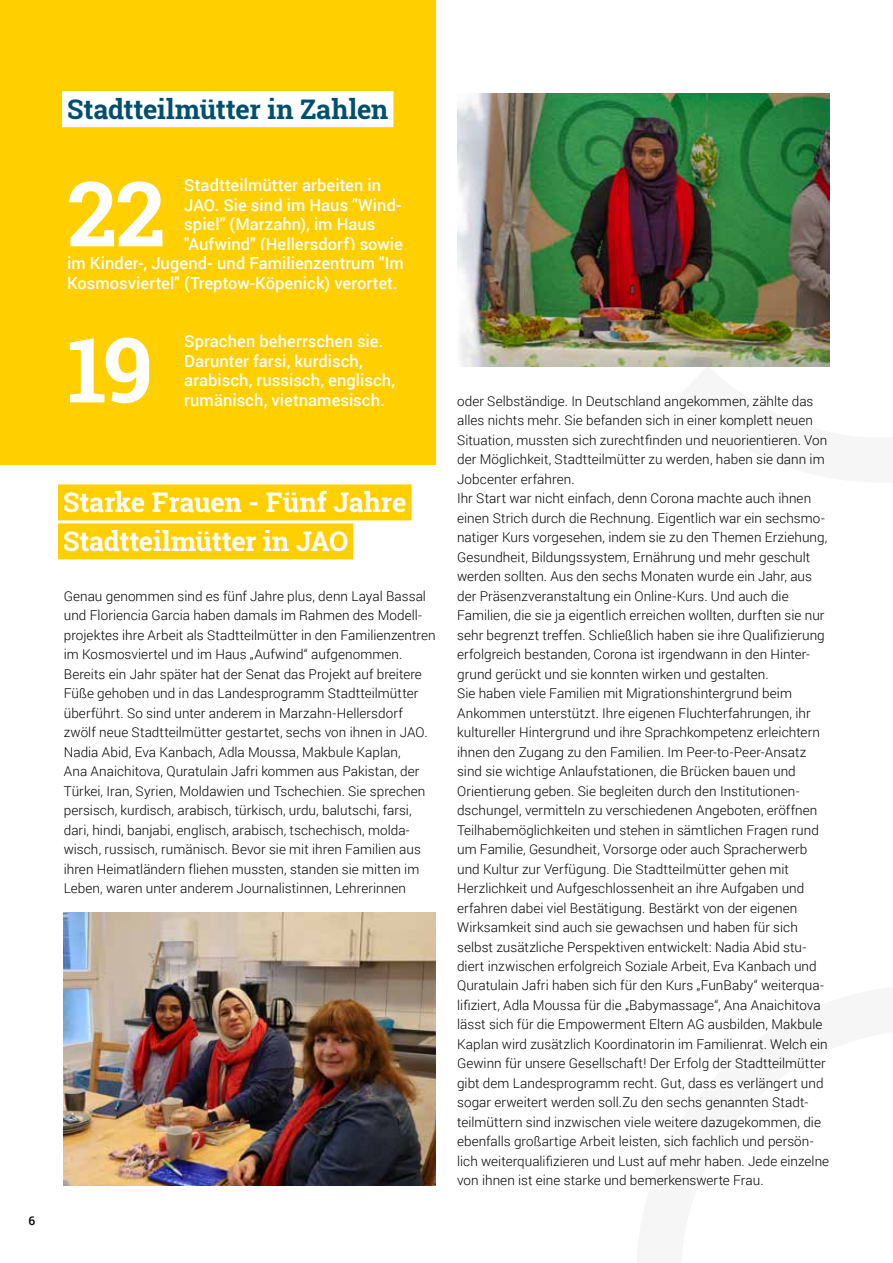
<style>
.page{position:relative;width:893px;height:1263px;background:#fff}
.page>*{position:absolute;margin:0;border:0;box-sizing:border-box;transform-origin:0 0}
.t1{font:700 90px "Roboto Slab";color:#fff}
.t2{font:700 27px/39px "Roboto Slab";letter-spacing:-.005em;color:#fff}
.t3{font:700 27px "Roboto Slab";letter-spacing:-.005em;color:#004f6e}
.t4{font:500 16.5px/19.5px "Roboto";letter-spacing:.005em;color:#fff}
.t5{font:300 13.5px/19.5px "Roboto";letter-spacing:.005em;color:#000}
.t6{font:500 12px "Roboto";color:#000}
</style>
<div class="page">
<div style="left:0;top:0;width:436px;height:464px;background:#ffcf00"></div>
<div style="left:58px;top:484px;width:353px;height:36px;background:#ffcf00"></div>
<div style="left:58px;top:523px;width:295px;height:36px;background:#ffcf00"></div>
<div style="left:62px;top:91px;width:331px;height:36px;background:#fff"></div>
<img style="left:64px;top:913px;width:372px;height:273px">
<img style="left:457px;top:94px;width:372px;height:273px">
<p class="t6" style="left:28px;top:1212px;width:8px">6</p>
<h2 class="t3" style="left:67px;top:90px;width:323px">Stadtteilmütter in Zahlen</h2>
<h1 class="t1" style="left:67px;top:152px;width:100px">22</h1>
<p class="t4" style="left:184px;top:175px;width:219px">Stadtteilmütter arbeiten in<br>JAO. Sie sind im Haus "Wind&shy;spiel" (Marzahn), im Haus</p>
<p class="t4" style="left:184px;top:233px;width:220px">"Aufwind" (Hellersdorf) sowie</p>
<p class="t4" style="left:67px;top:253px;width:338px">im Kinder-, Jugend- und Familienzentrum "Im<br>Kosmosviertel" (Treptow-Köpenick) verortet.</p>
<h1 class="t1" style="left:67px;top:308px;width:87px">19</h1>
<p class="t4" style="left:184px;top:331px;width:212px">Sprachen beherrschen sie.<br>Darunter farsi, kurdisch, arabisch, russisch, englisch, rumänisch, vietnamesisch.</p>
<h2 class="t2" style="left:63px;top:482px;width:345px">Starke Frauen - Fünf Jahre<br>Stadtteilmütter in JAO</h2>
<p class="t5" style="left:64px;top:586px;width:373px">Genau genommen sind es fünf Jahre plus, denn Layal Bassal und Floriencia Garcia haben damals im Rahmen des Modell&shy;projektes ihre Arbeit als Stadtteilmütter in den Familienzentren im Kosmosviertel und im Haus „Aufwind“ aufgenommen.<br>Bereits ein Jahr später hat der Senat das Projekt auf breitere Füße gehoben und in das Landesprogramm Stadtteilmütter überführt. So sind unter anderem in Marzahn-Hellersdorf zwölf neue Stadtteilmütter gestartet, sechs von ihnen in JAO.<br>Nadia Abid, Eva Kanbach, Adla Moussa, Makbule Kaplan,<br>Ana Anaichitova, Quratulain Jafri kommen aus Pakistan, der Türkei, Iran, Syrien, Moldawien und Tschechien. Sie sprechen persisch, kurdisch, arabisch, türkisch, urdu, balutschi, farsi, dari, hindi, banjabi, englisch, arabisch, tschechisch, molda&shy;wisch, russisch, rumänisch. Bevor sie mit ihren Familien aus ihren Heimatländern fliehen mussten, standen sie mitten im Leben, waren unter anderem Journalistinnen, Lehrerinnen</p>
<p class="t5" style="left:457px;top:391px;width:374px">oder Selbständige. In Deutschland angekommen, zählte das alles nichts mehr. Sie befanden sich in einer komplett neuen Situation, mussten sich zurechtfinden und neuorientieren. Von der Möglichkeit, Stadtteilmütter zu werden, haben sie dann im Jobcenter erfahren.<br>Ihr Start war nicht einfach, denn Corona machte auch ihnen einen Strich durch die Rechnung. Eigentlich war ein sechsmo&shy;natiger Kurs vorgesehen, indem sie zu den Themen Erziehung, Gesundheit, Bildungssystem, Ernährung und mehr geschult werden sollten. Aus den sechs Monaten wurde ein Jahr, aus der Präsenzveranstaltung ein Online-Kurs. Und auch die Familien, die sie ja eigentlich erreichen wollten, durften sie nur sehr begrenzt treffen. Schließlich haben sie ihre Qualifizierung erfolgreich bestanden, Corona ist irgendwann in den Hinter&shy;grund gerückt und sie konnten wirken und gestalten.<br>Sie haben viele Familien mit Migrationshintergrund beim Ankommen unterstützt. Ihre eigenen Fluchterfahrungen, ihr kultureller Hintergrund und ihre Sprachkompetenz erleichtern ihnen den Zugang zu den Familien. Im Peer-to-Peer-Ansatz sind sie wichtige Anlaufstationen, die Brücken bauen und Orientierung geben. Sie begleiten durch den Institutionen&shy;dschungel, vermitteln zu verschiedenen Angeboten, eröffnen Teilhabemöglichkeiten und stehen in sämtlichen Fragen rund um Familie, Gesundheit, Vorsorge oder auch Spracherwerb und Kultur zur Verfügung. Die Stadtteilmütter gehen mit Herzlichkeit und Aufgeschlossenheit an ihre Aufgaben und erfahren dabei viel Bestätigung. Bestärkt von der eigenen Wirksamkeit sind auch sie gewachsen und haben für sich selbst zusätzliche Perspektiven entwickelt: Nadia Abid stu&shy;diert inzwischen erfolgreich Soziale Arbeit, Eva Kanbach und Quratulain Jafri haben sich für den Kurs „FunBaby“ weiterqua&shy;lifiziert, Adla Moussa für die „Babymassage“, Ana Anaichitova lässt sich für die Empowerment Eltern AG ausbilden, Makbule Kaplan wird zusätzlich Koordinatorin im Familienrat. Welch ein Gewinn für unsere Gesellschaft! Der Erfolg der Stadtteilmütter gibt dem Landesprogramm recht. Gut, dass es verlängert und sogar erweitert werden soll.Zu den sechs genannten Stadt&shy;teilmüttern sind inzwischen viele weitere dazugekommen, die ebenfalls großartige Arbeit leisten, sich fachlich und persön&shy;lich weiterqualifizieren und Lust auf mehr haben. Jede einzelne von ihnen ist eine starke und bemerkenswerte Frau.</p>
</div>
